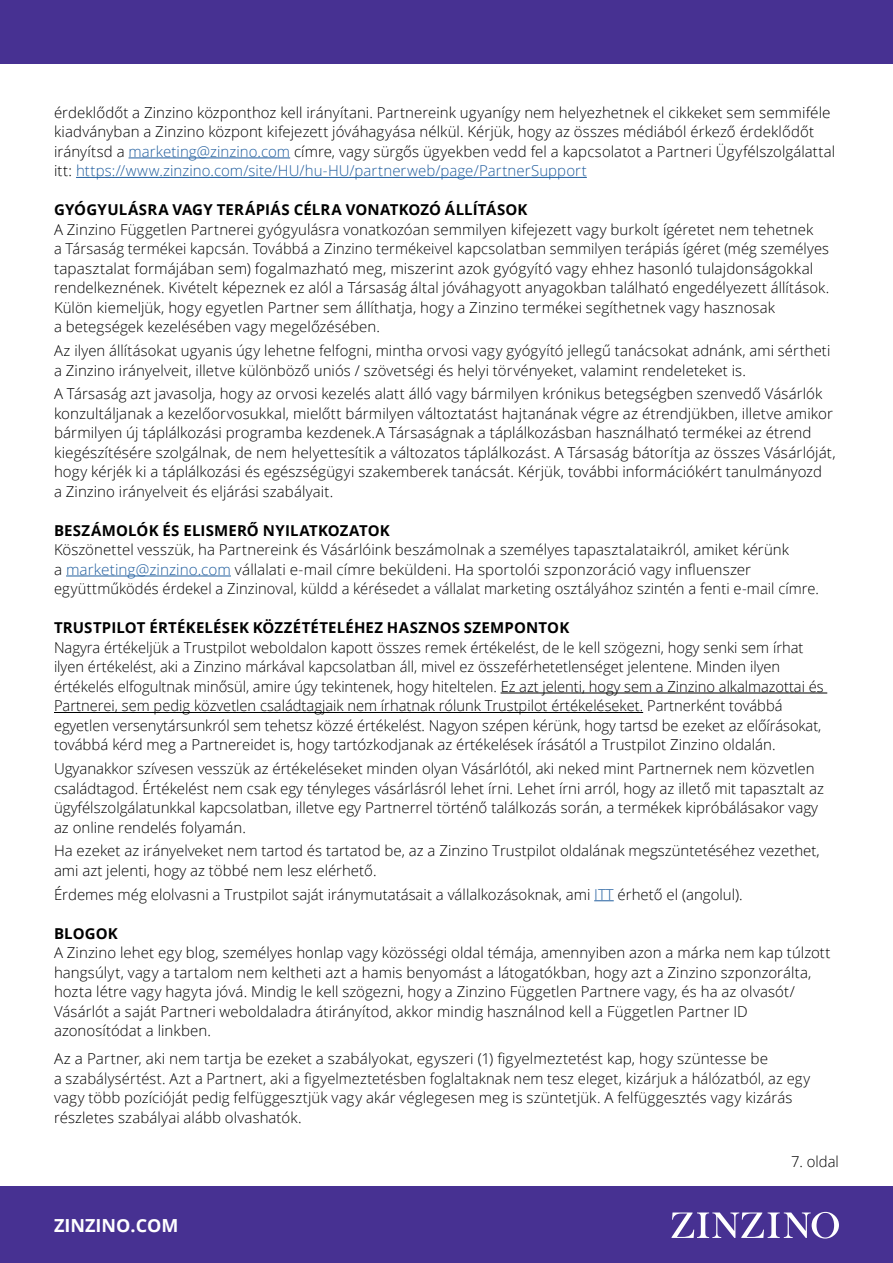
<style>
.page{position:relative;width:893px;height:1263px;background:#fff}
.page>*{position:absolute;margin:0;border:0;box-sizing:border-box;transform-origin:0 0}
.t1{font:700 18px "Open Sans";color:#fff}
.t2{font:300 15px/19.5px "Open Sans";letter-spacing:.005em;color:#000}
.t3{font:700 15px "Open Sans";letter-spacing:.015em;color:#000}
.s1{color:#215e9e}
</style>
<div class="page">
<div style="left:0;top:1186px;width:893px;height:77px;background:#473192"></div>
<svg style="left:671px;top:1212px;width:168px;height:26px"></svg>
<div style="left:0;top:0;width:893px;height:64px;background:#473192"></div>
<hr style="left:129px;top:158px;width:161px;height:1px;background:#215e9e">
<hr style="left:76px;top:177px;width:511px;height:1px;background:#215e9e">
<hr style="left:66px;top:576px;width:165px;height:1px;background:#215e9e">
<hr style="left:501px;top:693px;width:326px;height:1px;background:#000">
<hr style="left:54px;top:712px;width:589px;height:1px;background:#000">
<svg style="left:594px;top:900px;width:20px;height:1px"></svg>
<p class="t2" style="left:54px;top:102px;width:783px">érdeklődőt a Zinzino központhoz kell irányítani. Partnereink ugyanígy nem helyezhetnek el cikkeket sem semmiféle kiadványban a Zinzino központ kifejezett jóváhagyása nélkül. Kérjük, hogy az összes médiából érkező érdeklődőt irányítsd a <span class="s1">marketing@zinzino.com</span> címre, vagy sürgős ügyekben vedd fel a kapcsolatot a Partneri Ügyfélszolgálattal itt: <span class="s1">https://www.zinzino.com/site/HU/hu-HU/partnerweb/page/PartnerSupport</span></p>
<p class="t3" style="left:54px;top:199px;width:475px">GYÓGYULÁSRA VAGY TERÁPIÁS CÉLRA VONATKOZÓ ÁLLÍTÁSOK</p>
<p class="t2" style="left:54px;top:219px;width:777px">A Zinzino Független Partnerei gyógyulásra vonatkozóan semmilyen kifejezett vagy burkolt ígéretet nem tehetnek<br>a Társaság termékei kapcsán. Továbbá a Zinzino termékeivel kapcsolatban semmilyen terápiás ígéret (még személyes tapasztalat formájában sem) fogalmazható meg, miszerint azok gyógyító vagy ehhez hasonló tulajdonságokkal rendelkeznének. Kivételt képeznek ez alól a Társaság által jóváhagyott anyagokban található engedélyezett állítások.<br>Külön kiemeljük, hogy egyetlen Partner sem állíthatja, hogy a Zinzino termékei segíthetnek vagy hasznosak<br>a betegségek kezelésében vagy megelőzésében.</p>
<p class="t2" style="left:54px;top:340px;width:778px">Az ilyen állításokat ugyanis úgy lehetne felfogni, mintha orvosi vagy gyógyító jellegű tanácsokat adnánk, ami sértheti a Zinzino irányelveit, illetve különböző uniós / szövetségi és helyi törvényeket, valamint rendeleteket is.</p>
<p class="t2" style="left:54px;top:384px;width:783px">A Társaság azt javasolja, hogy az orvosi kezelés alatt álló vagy bármilyen krónikus betegségben szenvedő Vásárlók konzultáljanak a kezelőorvosukkal, mielőtt bármilyen változtatást hajtanának végre az étrendjükben, illetve amikor bármilyen új táplálkozási programba kezdenek.A Társaságnak a táplálkozásban használható termékei az étrend kiegészítésére szolgálnak, de nem helyettesítik a változatos táplálkozást. A Társaság bátorítja az összes Vásárlóját, hogy kérjék ki a táplálkozási és egészségügyi szakemberek tanácsát. Kérjük, további információkért tanulmányozd<br>a Zinzino irányelveit és eljárási szabályait.</p>
<p class="t3" style="left:54px;top:520px;width:337px">BESZÁMOLÓK ÉS ELISMERŐ NYILATKOZATOK</p>
<p class="t2" style="left:54px;top:540px;width:766px">Köszönettel vesszük, ha Partnereink és Vásárlóink beszámolnak a személyes tapasztalataikról, amiket kérünk<br>a <span class="s1">marketing@zinzino.com</span> vállalati e-mail címre beküldeni. Ha sportolói szponzoráció vagy influenszer együttműködés érdekel a Zinzinoval, küldd a kérésedet a vállalat marketing osztályához szintén a fenti e-mail címre.</p>
<p class="t3" style="left:54px;top:617px;width:517px">TRUSTPILOT ÉRTÉKELÉSEK KÖZZÉTÉTELÉHEZ HASZNOS SZEMPONTOK</p>
<p class="t2" style="left:54px;top:637px;width:771px">Nagyra értékeljük a Trustpilot weboldalon kapott összes remek értékelést, de le kell szögezni, hogy senki sem írhat ilyen értékelést, aki a Zinzino márkával kapcsolatban áll, mivel ez összeférhetetlenséget jelentene. Minden ilyen értékelés elfogultnak minősül, amire úgy tekintenek, hogy hiteltelen. Ez azt jelenti, hogy sem a Zinzino alkalmazottai és Partnerei, sem pedig közvetlen családtagjaik nem írhatnak rólunk Trustpilot értékeléseket. Partnerként továbbá egyetlen versenytársunkról sem tehetsz közzé értékelést. Nagyon szépen kérünk, hogy tartsd be ezeket az előírásokat, továbbá kérd meg a Partnereidet is, hogy tartózkodjanak az értékelések írásától a Trustpilot Zinzino oldalán.</p>
<p class="t2" style="left:54px;top:758px;width:771px">Ugyanakkor szívesen vesszük az értékeléseket minden olyan Vásárlótól, aki neked mint Partnernek nem közvetlen családtagod. Értékelést nem csak egy tényleges vásárlásról lehet írni. Lehet írni arról, hogy az illető mit tapasztalt az ügyfélszolgálatunkkal kapcsolatban, illetve egy Partnerrel történő találkozás során, a termékek kipróbálásakor vagy az online rendelés folyamán.</p>
<p class="t2" style="left:54px;top:841px;width:767px">Ha ezeket az irányelveket nem tartod és tartatod be, az a Zinzino Trustpilot oldalának megszüntetéséhez vezethet, ami azt jelenti, hogy az többé nem lesz elérhető.</p>
<p class="t2" style="left:54px;top:884px;width:690px">Érdemes még elolvasni a Trustpilot saját iránymutatásait a vállalkozásoknak, ami <span class="s1">ITT</span> érhető el (angolul).</p>
<p class="t3" style="left:54px;top:922px;width:65px">BLOGOK</p>
<p class="t2" style="left:54px;top:942px;width:778px">A Zinzino lehet egy blog, személyes honlap vagy közösségi oldal témája, amennyiben azon a márka nem kap túlzott hangsúlyt, vagy a tartalom nem keltheti azt a hamis benyomást a látogatókban, hogy azt a Zinzino szponzorálta, hozta létre vagy hagyta jóvá. Mindig le kell szögezni, hogy a Zinzino Független Partnere vagy, és ha az olvasót/ Vásárlót a saját Partneri weboldaladra átirányítod, akkor mindig használnod kell a Független Partner ID azonosítódat a linkben.</p>
<p class="t2" style="left:54px;top:1048px;width:758px">Az a Partner, aki nem tartja be ezeket a szabályokat, egyszeri (1) figyelmeztetést kap, hogy szüntesse be<br>a szabálysértést. Azt a Partnert, aki a figyelmeztetésben foglaltaknak nem tesz eleget, kizárjuk a hálózatból, az egy vagy több pozícióját pedig felfüggesztjük vagy akár véglegesen meg is szüntetjük. A felfüggesztés vagy kizárás részletes szabályai alább olvashatók.</p>
<p class="t1" style="left:54px;top:1213px;width:126px">ZINZINO.COM</p>
<p class="t2" style="left:791px;top:1151px;width:49px">7. oldal</p>
</div>
